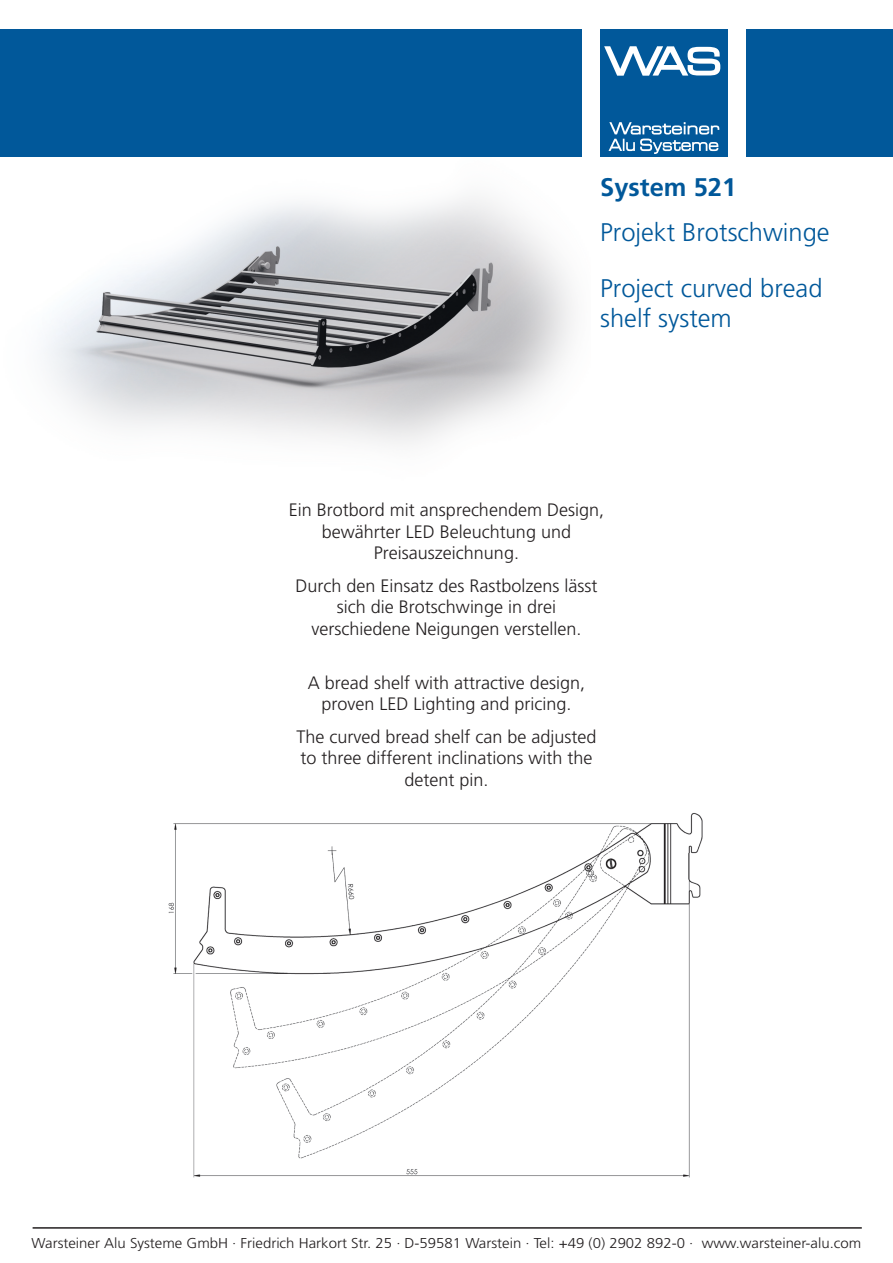
<style>
.page{position:relative;width:893px;height:1263px;background:#fff}
.page>*{position:absolute;margin:0;border:0;box-sizing:border-box;transform-origin:0 0}
.t1{font:300 25.5px "Frutiger CE";color:#01589a}
.t2{font:700 25.5px "Frutiger CE";color:#01589a}
.t3{font:300 18px "Frutiger CE";color:#231f20}
.t4{font:300 14.25px "Frutiger LT";color:#231f20;scale:1.05 1}
</style>
<div class="page">
<img style="left:45px;top:145px;width:537px;height:300px">
<hr style="left:33px;top:1227px;width:829px;height:2px;background:#231f20">
<img style="left:168px;top:813px;width:535px;height:365px">
<div style="left:0;top:30px;width:581px;height:127px;background:#01589a"></div>
<div style="left:746px;top:30px;width:147px;height:127px;background:#01589a"></div>
<div style="left:600px;top:30px;width:128px;height:127px;background:#01589a"></div>
<svg style="left:604px;top:46px;width:116px;height:30px"></svg>
<svg style="left:608px;top:122px;width:111px;height:32px"></svg>
<p class="t2" style="left:600px;top:172px;width:138px">System 521</p>
<p class="t1" style="left:600px;top:217px;width:231px">Projekt Brotschwinge</p>
<p class="t1" style="left:600px;top:273px;width:224px">Project curved bread</p>
<p class="t1" style="left:600px;top:304px;width:133px">shelf system</p>
<p class="t3" style="left:289px;top:499px;width:317px">Ein Brotbord mit ansprechendem Design,</p>
<p class="t3" style="left:322px;top:521px;width:251px">bewährter LED Beleuchtung und</p>
<p class="t3" style="left:374px;top:542px;width:147px">Preisauszeichnung.</p>
<p class="t3" style="left:295px;top:575px;width:304px">Durch den Einsatz des Rastbolzens lässt</p>
<p class="t3" style="left:337px;top:596px;width:221px">sich die Brotschwinge in drei</p>
<p class="t3" style="left:311px;top:618px;width:272px">verschiedene Neigungen verstellen.</p>
<p class="t3" style="left:308px;top:672px;width:279px">A bread shelf with attractive design,</p>
<p class="t3" style="left:321px;top:694px;width:252px">proven LED Lighting and pricing.</p>
<p class="t3" style="left:296px;top:726px;width:302px">The curved bread shelf can be adjusted</p>
<p class="t3" style="left:300px;top:748px;width:294px">to three different inclinations with the</p>
<p class="t3" style="left:404px;top:769px;width:86px">detent pin.</p>
<p class="t4" style="left:32px;top:1235px;width:792px">Warsteiner Alu Systeme GmbH · Friedrich Harkort Str. 25 · D-59581 Warstein · Tel: +49 (0) 2902 892-0 · www.warsteiner-alu.com</p>
</div>
